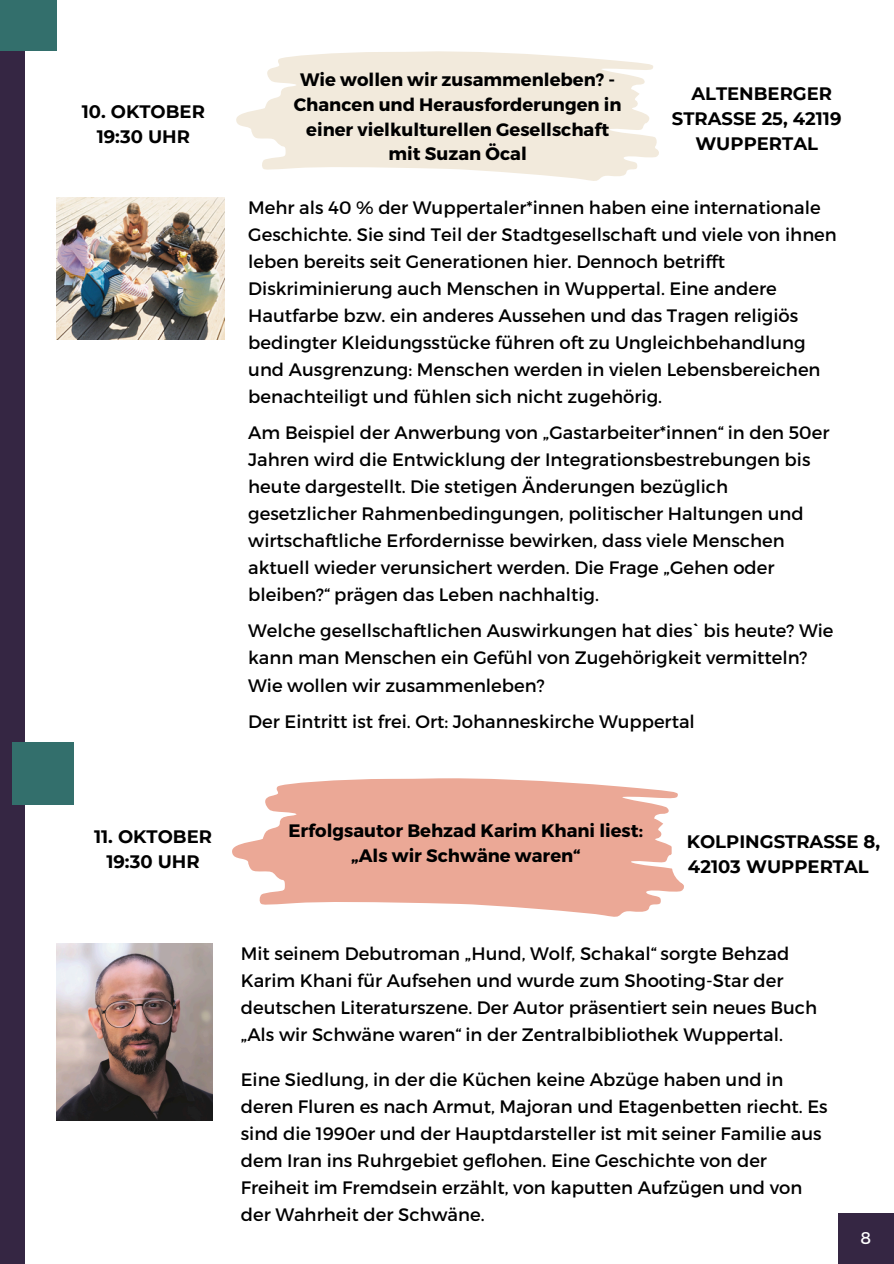
<style>
.page{position:relative;width:894px;height:1264px;background:#fff}
.page>*{position:absolute;margin:0;border:0;box-sizing:border-box;transform-origin:0 0}
.t1{font:18px/27px "Montserrat";color:#000}
.t2{font:700 18px/24.8px "Montserrat";color:#000;text-align:center}
.t3{font:16.95px "Montserrat";color:#fff}
</style>
<div class="page">
<div style="left:0;top:0;width:24px;height:1263px;background:#352643"></div>
<div style="left:0;top:0;width:57px;height:51px;background:#336f6c"></div>
<div style="left:837px;top:1212px;width:56px;height:51px;background:#352643"></div>
<svg style="left:236px;top:51px;width:423px;height:130px;fill:#f2eadc"></svg>
<svg style="left:232px;top:778px;width:452px;height:139px;fill:#eba896"></svg>
<img style="left:57px;top:198px;width:167px;height:141px">
<div style="left:13px;top:742px;width:61px;height:62px;background:#336f6c"></div>
<div style="left:671px;top:825px;width:213px;height:62px;background:#fff;border-radius:22px"></div>
<img style="left:57px;top:943px;width:155px;height:177px">
<h2 class="t2" style="left:82px;top:99px;width:124px">10. OKTOBER<br>19:30 UHR</h2>
<p class="t2" style="left:294px;top:66px;width:329px">Wie wollen wir zusammenleben? -<br>Chancen und Herausforderungen in einer vielkulturellen Gesellschaft mit Suzan Öcal</p>
<p class="t2" style="left:671px;top:82px;width:171px">ALTENBERGER<br>STRASSE 25, 42119<br>WUPPERTAL</p>
<p class="t1" style="left:248px;top:193px;width:590px">Mehr als 40 % der Wuppertaler*innen haben eine internationale Geschichte. Sie sind Teil der Stadtgesellschaft und viele von ihnen leben bereits seit Generationen hier. Dennoch betrifft Diskriminierung auch Menschen in Wuppertal. Eine andere Hautfarbe bzw. ein anderes Aussehen und das Tragen religiös bedingter Kleidungsstücke führen oft zu Ungleichbehandlung und Ausgrenzung: Menschen werden in vielen Lebensbereichen benachteiligt und fühlen sich nicht zugehörig.</p>
<p class="t1" style="left:248px;top:418px;width:582px">Am Beispiel der Anwerbung von „Gastarbeiter*innen“ in den 50er Jahren wird die Entwicklung der Integrationsbestrebungen bis heute dargestellt. Die stetigen Änderungen bezüglich gesetzlicher Rahmenbedingungen, politischer Haltungen und wirtschaftliche Erfordernisse bewirken, dass viele Menschen aktuell wieder verunsichert werden. Die Frage „Gehen oder bleiben?“ prägen das Leben nachhaltig.</p>
<p class="t1" style="left:248px;top:616px;width:586px">Welche gesellschaftlichen Auswirkungen hat dies` bis heute? Wie kann man Menschen ein Gefühl von Zugehörigkeit vermitteln?<br>Wie wollen wir zusammenleben?</p>
<h2 class="t1" style="left:248px;top:706px;width:448px">Der Eintritt ist frei. Ort: Johanneskirche Wuppertal</h2>
<h1 class="t2" style="left:288px;top:817px;width:356px">Erfolgsautor Behzad Karim Khani liest: „Als wir Schwäne waren“</h1>
<h1 class="t2" style="left:94px;top:824px;width:119px">11. OKTOBER<br>19:30 UHR</h1>
<p class="t2" style="left:686px;top:829px;width:195px;text-align:left">KOLPINGSTRASSE 8,<br>42103 WUPPERTAL</p>
<p class="t1" style="left:241px;top:939px;width:577px">Mit seinem Debutroman „Hund, Wolf, Schakal“ sorgte Behzad Karim Khani für Aufsehen und wurde zum Shooting-Star der deutschen Literaturszene. Der Autor präsentiert sein neues Buch „Als wir Schwäne waren“ in der Zentralbibliothek Wuppertal.</p>
<p class="t1" style="left:241px;top:1065px;width:588px">Eine Siedlung, in der die Küchen keine Abzüge haben und in deren Fluren es nach Armut, Majoran und Etagenbetten riecht. Es sind die 1990er und der Hauptdarsteller ist mit seiner Familie aus dem Iran ins Ruhrgebiet geflohen. Eine Geschichte von der Freiheit im Fremdsein erzählt, von kaputten Aufzügen und von der Wahrheit der Schwäne.</p>
<p class="t3" style="left:860px;top:1227px;width:12px">8</p>
</div>
